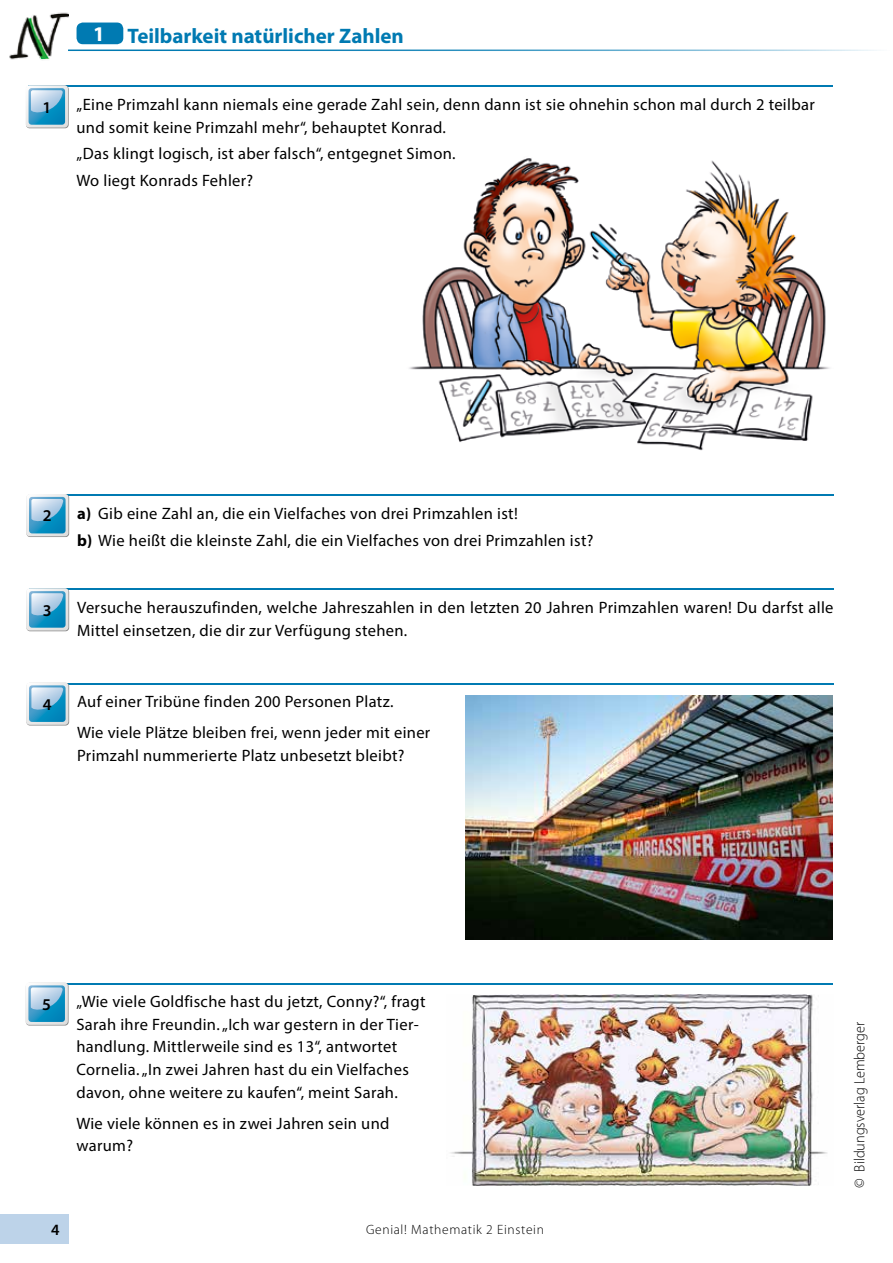
<style>
.page{position:relative;width:893px;height:1263px;background:#fff}
.page>*{position:absolute;margin:0;border:0;box-sizing:border-box;transform-origin:0 0}
.t1{font:700 21px "Myriad Pro";color:#007ab2}
.t2{font:16.5px/22.5px "Myriad Pro";letter-spacing:.02em;color:#000}
.t3{font:600 16.5px "Myriad Pro";color:#000}
.t4{font:600 15.75px "Myriad Pro";color:#000}
.t5{font:300 15px "Myriad Pro";color:#000;scale:.95 1}
.t6{font:300 13.5px "Myriad Pro";letter-spacing:.05em;color:#000}
.s1{color:#fff}
.s2{font-weight:700}
</style>
<div class="page">
<div style="left:0;top:1214px;width:68px;height:30px;background:#bdd3e9"></div>
<img style="left:409px;top:158px;width:421px;height:293px">
<hr style="left:68px;top:50px;width:825px;height:1px;background:#007ab2">
<div style="left:77px;top:23px;width:46px;height:21px;background:#007ab2;border-radius:6px"></div>
<img style="left:9px;top:12px;width:59px;height:48px">
<hr style="left:28px;top:86px;width:805px;height:1px;background:#007ab2">
<div style="left:26px;top:86px;width:43px;height:42px;background:#acacac;border-radius:4px"></div>
<svg style="left:26px;top:85px;width:42px;height:43px;background:#84bdd8"></svg>
<hr style="left:29px;top:494px;width:804px;height:2px;background:#007ab2">
<svg style="left:26px;top:494px;width:43px;height:43px"></svg>
<svg style="left:26px;top:494px;width:42px;height:42px;background:#84bdd9"></svg>
<hr style="left:29px;top:589px;width:804px;height:1px;background:#007ab2">
<div style="left:26px;top:589px;width:43px;height:42px;background:#b2b2b2;border-radius:4px"></div>
<svg style="left:26px;top:588px;width:42px;height:43px;background:#84bdd8"></svg>
<hr style="left:29px;top:683px;width:804px;height:1px;background:#007ab2">
<div style="left:26px;top:683px;width:43px;height:42px;background:#b2b2b2;border-radius:4px"></div>
<svg style="left:26px;top:682px;width:42px;height:43px;background:#86bed9"></svg>
<hr style="left:28px;top:983px;width:805px;height:1px;background:#007ab2">
<div style="left:26px;top:983px;width:43px;height:42px;background:#bcbcbc;border-radius:4px"></div>
<svg style="left:26px;top:982px;width:42px;height:43px;background:#86bed8"></svg>
<img style="left:466px;top:695px;width:367px;height:245px">
<img style="left:450px;top:994px;width:377px;height:191px">
<p class="t3" style="left:42px;top:97px;width:10px">1</p>
<p class="t1" style="left:93px;top:22px;width:312px"><span class="s1">1</span> Teilbarkeit natürlicher Zahlen</p>
<p class="t2" style="left:77px;top:93px;width:740px">„Eine Primzahl kann niemals eine gerade Zahl sein, denn dann ist sie ohnehin schon mal durch 2 teilbar und somit keine Primzahl mehr“, behauptet Konrad.</p>
<p class="t2" style="left:77px;top:140px;width:381px;line-height:26.7px">„Das klingt logisch, ist aber falsch“, entgegnet Simon.<br>Wo liegt Konrads Fehler?</p>
<p class="t3" style="left:43px;top:505px;width:10px">2</p>
<p class="t2" style="left:77px;top:500px;width:518px;line-height:26.7px"><span class="s2">a)</span> Gib eine Zahl an, die ein Vielfaches von drei Primzahlen ist!<br><span class="s2">b)</span> Wie heißt die kleinste Zahl, die ein Vielfaches von drei Primzahlen ist?</p>
<p class="t3" style="left:43px;top:600px;width:10px">3</p>
<p class="t2" style="left:77px;top:596px;width:758px">Versuche herauszufinden, welche Jahreszahlen in den letzten 20 Jahren Primzahlen waren! Du darfst alle<br>Mittel einsetzen, die dir zur Verfügung stehen.</p>
<p class="t3" style="left:43px;top:694px;width:10px">4</p>
<p class="t2" style="left:77px;top:686px;width:355px;line-height:31px">Auf einer Tribüne finden 200 Personen Platz.<br>Wie viele Plätze bleiben frei, wenn jeder mit einer</p>
<p class="t2" style="left:77px;top:744px;width:329px">Primzahl nummerierte Platz unbesetzt bleibt?</p>
<p class="t3" style="left:42px;top:994px;width:10px">5</p>
<p class="t2" style="left:76px;top:990px;width:351px">„Wie viele Goldfische hast du jetzt, Conny?“, fragt Sarah ihre Freundin. „Ich war gestern in der Tier&shy;handlung. Mittlerweile sind es 13“, antwortet Cornelia. „In zwei Jahren hast du ein Vielfaches davon, ohne weitere zu kaufen“, meint Sarah.</p>
<p class="t2" style="left:76px;top:1111px;width:315px">Wie viele können es in zwei Jahren sein und warum?</p>
<p class="t4" style="left:51px;top:1219px;width:10px">4</p>
<p class="t6" style="left:366px;top:1221px;width:179px">Genial! Mathematik 2 Einstein</p>
<p class="t5" style="left:850px;top:1187px;width:176px;rotate:-90deg">© Bildungsverlag Lemberger</p>
</div>
